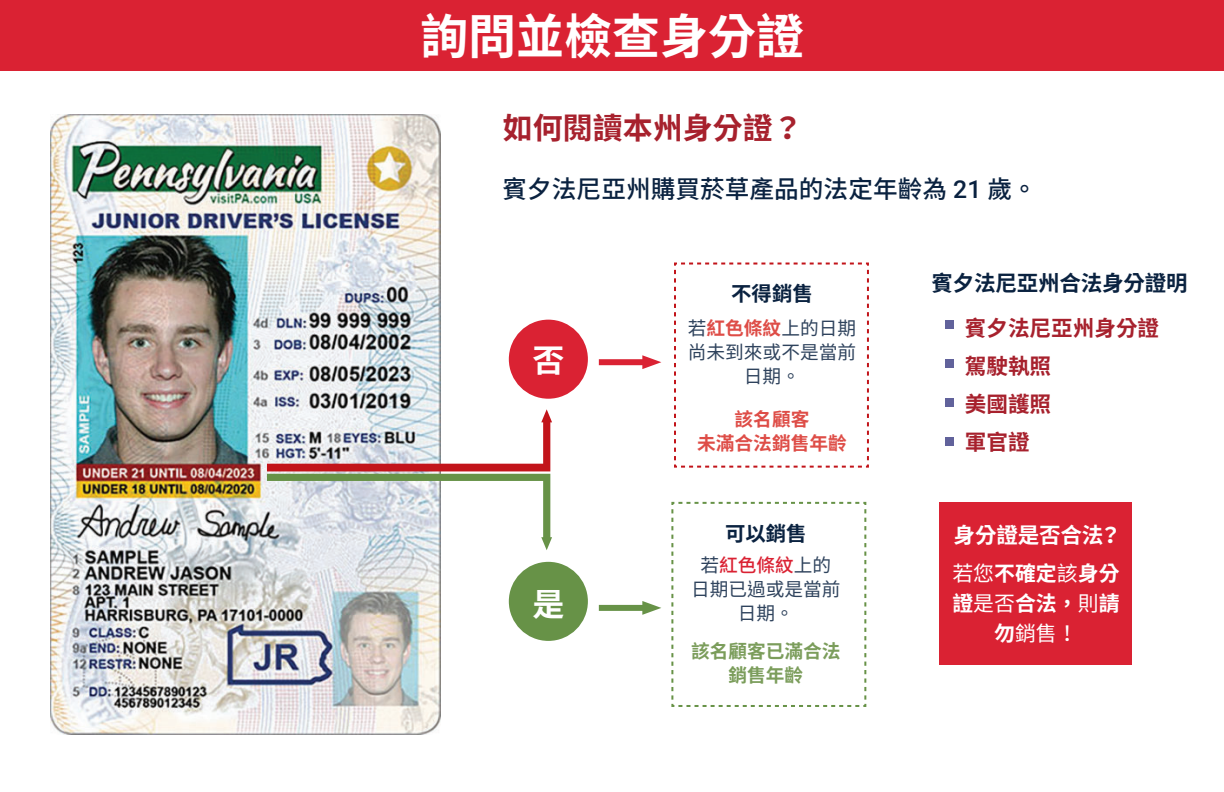
<style>
.page{position:relative;width:1224px;height:792px;background:#fff}
.page>*{position:absolute;margin:0;border:0;box-sizing:border-box;transform-origin:0 0}
.t1{font:700 48px "Noto Sans CJ Ktc";color:#fff}
.t2{font:700 32px "Noto Sans CJ Ktc";color:#fff}
.t3{font:700 30px "Noto Sans CJ Ktc";color:#a7212d}
.t4{font:500 24.8px "Noto Sans CJ Ktc";color:#0a2240}
.t5{font:700 21.6px "Noto Sans CJ Ktc";color:#a7212d}
.Purple_Bold_centered{font:700 21.6px "Noto Sans CJ Ktc";letter-spacing:-.01em;color:#0a2240}
.Purple_Bold_centered-2{font:700 21.6px "Noto Sans CJ Ktc";letter-spacing:-.01em;color:#fff}
.purple_10_11_under_I{font:700 20.8px/30px "Noto Sans CJ Ktc";color:#fff;text-align:center}
._10_11_left{font:700 20.4px "Noto Sans CJ Ktc";color:#0a2240}
._10_11_left-2{font:18.8px/24px "Noto Sans CJ Ktc";color:#2f435d;text-align:center}
._10_11_right{font:18.8px/24px "Noto Sans CJ Ktc";color:#2f435d;text-align:center}
._10_11_left-3{font:700 18.8px/24px "Noto Sans CJ Ktc";color:#de4d47;text-align:center}
._10_11_left-4{font:700 18.8px/24px "Noto Sans CJ Ktc";color:#7b9d5b;text-align:center}
.s1{font-family:"Roboto"}
.s2{font-weight:700;color:#de4d47}
.s3{font-weight:500;color:#da2233}
.s4{font-weight:400}
</style>
<div class="page">
<svg style="left:674px;top:262px;width:195px;height:206px"></svg>
<svg style="left:671px;top:501px;width:196px;height:206px"></svg>
<div style="left:0;top:0;width:1224px;height:70px;background:#da2233"></div>
<img style="left:50px;top:115px;width:391px;height:620px">
<div style="left:509px;top:320px;width:79px;height:79px;background:#da2233;border-radius:50%"></div>
<div style="left:509px;top:562px;width:79px;height:79px;background:#679247;border-radius:50%"></div>
<div style="left:945px;top:320px;width:9px;height:9px;background:#61629b"></div>
<div style="left:945px;top:359px;width:9px;height:9px;background:#61629b"></div>
<div style="left:945px;top:398px;width:9px;height:9px;background:#61629b"></div>
<div style="left:945px;top:437px;width:9px;height:9px;background:#61629b"></div>
<div style="left:599px;top:359px;width:50px;height:6px;background:#da2233"></div>
<svg style="left:642px;top:355px;width:19px;height:14px"></svg>
<div style="left:599px;top:605px;width:50px;height:6px;background:#679247"></div>
<svg style="left:642px;top:601px;width:19px;height:14px"></svg>
<div style="left:940px;top:502px;width:192px;height:162px;background:#da2233"></div>
<svg style="left:267px;top:409px;width:285px;height:141px"></svg>
<p class="t1" style="left:420px;top:10px;width:385px">詢問並檢查身分證</p>
<p class="t3" style="left:503px;top:111px;width:301px">如何閱讀本州身分證？</p>
<p class="t4" style="left:503px;top:175px;width:536px">賓夕法尼亞州購買菸草產品的法定年齡為 <span class="s1">21</span> 歲。</p>
<p class="t2" style="left:532px;top:343px;width:33px">否</p>
<p class="t2" style="left:532px;top:586px;width:33px">是</p>
<p class="_10_11_left" style="left:731px;top:282px;width:83px">不得銷售</p>
<p class="_10_11_left-2" style="left:688px;top:317px;width:170px">若<span class="s2">紅色條紋</span>上的日期尚未到來或不是當前日期。</p>
<p class="_10_11_left-3" style="left:697px;top:407px;width:151px">該名顧客<br>未滿合法銷售年齡</p>
<p class="_10_11_left" style="left:725px;top:522px;width:83px">可以銷售</p>
<p class="_10_11_right" style="left:691px;top:554px;width:151px">若<span class="s3">紅色條紋</span>上的日期已過或是當前日期。</p>
<p class="_10_11_left-4" style="left:691px;top:640px;width:151px">該名顧客已滿合法銷售年齡</p>
<p class="Purple_Bold_centered" style="left:932px;top:271px;width:258px">賓夕法尼亞州合法身分證明</p>
<p class="t5" style="left:965px;top:316px;width:196px">賓夕法尼亞州身分證</p>
<p class="t5" style="left:965px;top:354px;width:88px">駕駛執照</p>
<p class="t5" style="left:965px;top:392px;width:88px">美國護照</p>
<p class="t5" style="left:965px;top:430px;width:66px">軍官證</p>
<p class="Purple_Bold_centered-2" style="left:954px;top:523px;width:169px">身分證是否合法？</p>
<p class="purple_10_11_under_I" style="left:952px;top:558px;width:169px"><span class="s4">若您</span>不確定<span class="s4">該</span>身分證<span class="s4">是否</span>合法，<span class="s4">則</span>請勿<span class="s4">銷售！</span></p>
</div>
